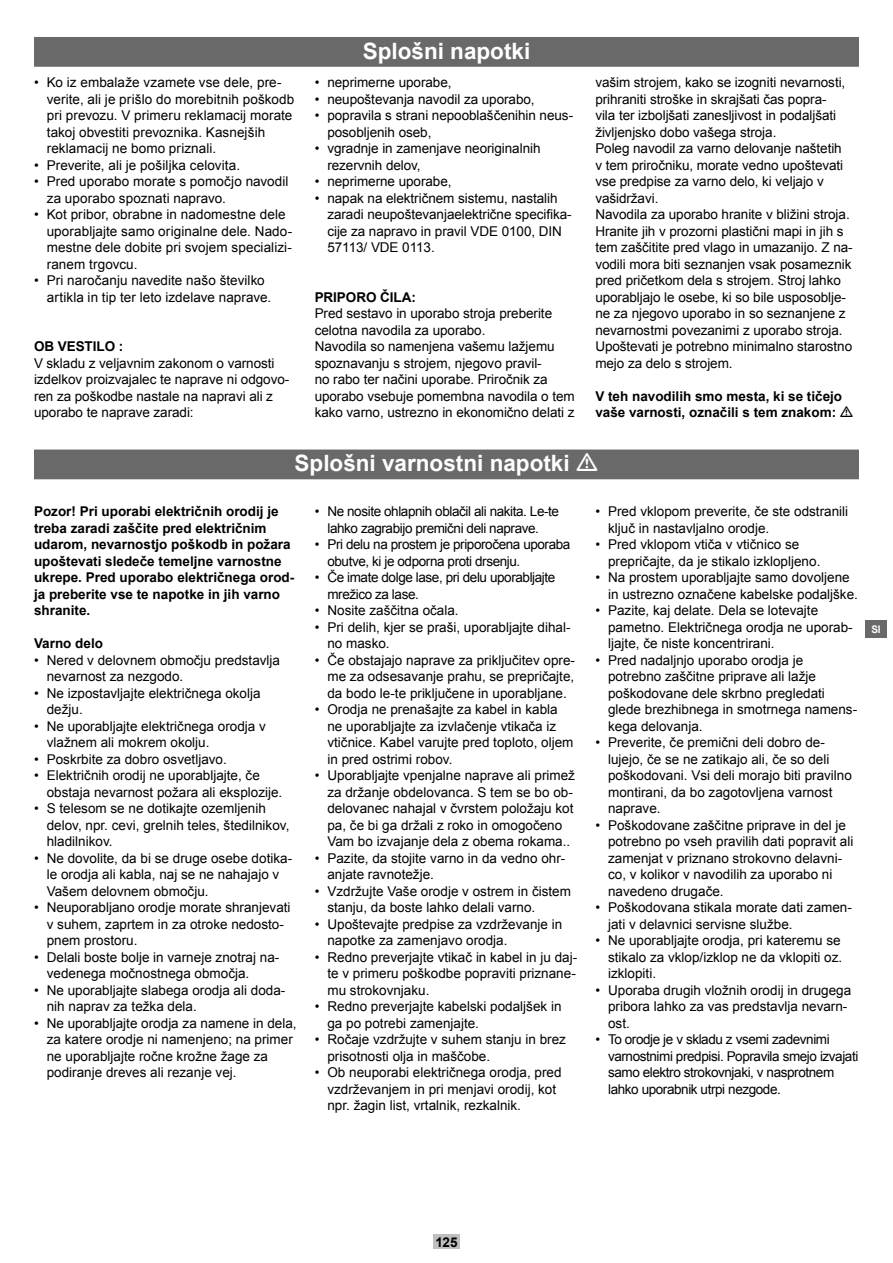
<style>
.page{position:relative;width:893px;height:1263px;background:#fff}
.page>*{position:absolute;margin:0;border:0;box-sizing:border-box;transform-origin:0 0}
.t1{font:700 22.5px "Arial";color:#fff}
.t2{font:13.5px/16.5px "Arial";color:#000}
.t3{font:13.5px/16.5px "Arial";letter-spacing:-.03em;color:#000}
.t4{font:700 13.5px/16.5px "Arial";color:#000}
.t5{font:700 10.5px "Arial";color:#fff;scale:.95 1}
</style>
<div class="page">
<div style="left:34px;top:37px;width:825px;height:30px;background:#696969"></div>
<div style="left:34px;top:449px;width:825px;height:30px;background:#696969"></div>
<div style="left:865px;top:621px;width:22px;height:17px;background:#696969"></div>
<div style="left:433px;top:1234px;width:27px;height:15px;background:#bfbfbf"></div>
<p class="t2" style="left:47px;top:75px;width:249px;text-indent:-13px">• Ko iz embalaže vzamete vse dele, pre&shy;verite, ali je prišlo do morebitnih poškodb pri prevozu. V primeru reklamacij morate takoj obvestiti prevoznika. Kasnejših reklamacij ne bomo priznali.</p>
<p class="t2" style="left:34px;top:158px;width:208px">• Preverite, ali je pošiljka celovita.</p>
<p class="t2" style="left:47px;top:174px;width:243px;text-indent:-13px">• Pred uporabo morate s pomočjo navodil za uporabo spoznati napravo.</p>
<p class="t2" style="left:47px;top:207px;width:247px;text-indent:-13px">• Kot pribor, obrabne in nadomestne dele uporabljajte samo originalne dele. Nado&shy;mestne dele dobite pri svojem specializi&shy;ranem trgovcu.</p>
<p class="t2" style="left:47px;top:273px;width:226px;text-indent:-13px">• Pri naročanju navedite našo številko artikla in tip ter leto izdelave naprave.</p>
<p class="t4" style="left:34px;top:339px;width:91px">OB VESTILO :</p>
<p class="t2" style="left:34px;top:355px;width:257px">V skladu z veljavnim zakonom o varnosti izdelkov proizvajalec te naprave ni odgovo&shy;ren za poškodbe nastale na napravi ali z uporabo te naprave zaradi:</p>
<h1 class="t1" style="left:363px;top:36px;width:169px">Splošni napotki</h1>
<p class="t2" style="left:315px;top:75px;width:138px">• neprimerne uporabe,</p>
<p class="t2" style="left:315px;top:92px;width:222px">• neupoštevanja navodil za uporabo,</p>
<p class="t2" style="left:327px;top:108px;width:247px;text-indent:-13px">• popravila s strani nepooblaščenihin neus&shy;posobljenih oseb,</p>
<p class="t2" style="left:327px;top:141px;width:215px;text-indent:-13px">• vgradnje in zamenjave neoriginalnih rezervnih delov,</p>
<p class="t2" style="left:315px;top:174px;width:138px">• neprimerne uporabe,</p>
<p class="t2" style="left:327px;top:191px;width:246px;text-indent:-13px">• napak na električnem sistemu, nastalih zaradi neupoštevanjaelektrične specifika&shy;cije za napravo in pravil VDE 0100, DIN 57113/ VDE 0113.</p>
<p class="t4" style="left:315px;top:289px;width:103px">PRIPORO ČILA:</p>
<p class="t2" style="left:315px;top:306px;width:262px">Pred sestavo in uporabo stroja preberite celotna navodila za uporabo.<br>Navodila so namenjena vašemu lažjemu spoznavanju s strojem, njegovo pravil-<br>no rabo ter načini uporabe. Priročnik za uporabo vsebuje pomembna navodila o tem kako varno, ustrezno in ekonomično delati z</p>
<h1 class="t1" style="left:295px;top:448px;width:277px">Splošni varnostni napotki</h1>
<p class="t4" style="left:34px;top:503px;width:262px">Pozor! Pri uporabi električnih orodij je treba zaradi zaščite pred električnim udarom, nevarnostjo poškodb in požara upoštevati sledeče temeljne varnostne ukrepe. Pred uporabo električnega orod&shy;ja preberite vse te napotke in jih varno shranite.</p>
<p class="t4" style="left:34px;top:636px;width:71px">Varno delo</p>
<p class="t2" style="left:47px;top:653px;width:235px;text-indent:-13px">• Nered v delovnem območju predstavlja nevarnost za nezgodo.</p>
<p class="t2" style="left:47px;top:686px;width:215px;text-indent:-13px">• Ne izpostavljajte električnega okolja dežju.</p>
<p class="t2" style="left:47px;top:719px;width:221px;text-indent:-13px">• Ne uporabljajte električnega orodja v vlažnem ali mokrem okolju.</p>
<p class="t2" style="left:34px;top:752px;width:194px">• Poskrbite za dobro osvetljavo.</p>
<p class="t2" style="left:47px;top:768px;width:237px;text-indent:-13px">• Električnih orodij ne uporabljajte, če obstaja nevarnost požara ali eksplozije.</p>
<p class="t2" style="left:47px;top:801px;width:244px;text-indent:-13px">• S telesom se ne dotikajte ozemljenih delov, npr. cevi, grelnih teles, štedilnikov, hladilnikov.</p>
<p class="t2" style="left:47px;top:851px;width:247px;text-indent:-13px">• Ne dovolite, da bi se druge osebe dotika&shy;le orodja ali kabla, naj se ne nahajajo v<br>Vašem delovnem območju.</p>
<p class="t2" style="left:47px;top:900px;width:245px;text-indent:-13px">• Neuporabljano orodje morate shranjevati v suhem, zaprtem in za otroke nedosto&shy;pnem prostoru.</p>
<p class="t2" style="left:47px;top:950px;width:234px;text-indent:-13px">• Delali boste bolje in varneje znotraj na&shy;vedenega močnostnega območja.</p>
<p class="t2" style="left:47px;top:983px;width:240px;text-indent:-13px">• Ne uporabljajte slabega orodja ali doda&shy;nih naprav za težka dela.</p>
<p class="t2" style="left:47px;top:1016px;width:251px;text-indent:-13px">• Ne uporabljajte orodja za namene in dela, za katere orodje ni namenjeno; na primer ne uporabljajte ročne krožne žage za podiranje dreves ali rezanje vej.</p>
<p class="t3" style="left:315px;top:504px;width:246px;text-align:center">• Ne nosite ohlapnih oblačil ali nakita. Le-te lahko zagrabijo premični deli naprave.</p>
<p class="t3" style="left:327px;top:537px;width:244px;text-indent:-13px">• Pri delu na prostem je priporočena uporaba obutve, ki je odporna proti drsenju.</p>
<p class="t3" style="left:327px;top:570px;width:229px;text-indent:-13px">• Če imate dolge lase, pri delu uporabljajte mrežico za lase.</p>
<p class="t2" style="left:315px;top:603px;width:146px">• Nosite zaščitna očala.</p>
<p class="t2" style="left:327px;top:620px;width:245px;text-indent:-13px">• Pri delih, kjer se praši, uporabljajte dihal&shy;no masko.</p>
<p class="t2" style="left:327px;top:653px;width:249px;text-align:justify;text-indent:-13px">• Če obstajajo naprave za priključitev opre&shy;me za odsesavanje prahu, se prepričajte, da bodo le-te priključene in uporabljane.</p>
<p class="t2" style="left:327px;top:702px;width:248px;text-indent:-13px">• Orodja ne prenašajte za kabel in kabla ne uporabljajte za izvlačenje vtikača iz vtičnice. Kabel varujte pred toploto, oljem in pred ostrimi robov.</p>
<p class="t2" style="left:327px;top:768px;width:249px;text-indent:-13px">• Uporabljajte vpenjalne naprave ali primež za držanje obdelovanca. S tem se bo ob&shy;delovanec nahajal v čvrstem položaju kot pa, če bi ga držali z roko in omogočeno Vam bo izvajanje dela z obema rokama..</p>
<p class="t2" style="left:327px;top:851px;width:239px;text-indent:-13px">• Pazite, da stojite varno in da vedno ohr&shy;anjate ravnotežje.</p>
<p class="t2" style="left:327px;top:884px;width:245px;text-indent:-13px">• Vzdržujte Vaše orodje v ostrem in čistem stanju, da boste lahko delali varno.</p>
<p class="t2" style="left:327px;top:917px;width:236px;text-indent:-13px">• Upoštevajte predpise za vzdrževanje in napotke za zamenjavo orodja.</p>
<p class="t2" style="left:327px;top:950px;width:251px;text-align:justify;text-indent:-13px">• Redno preverjajte vtikač in kabel in ju daj&shy;te v primeru poškodbe popraviti priznane&shy;mu strokovnjaku.</p>
<p class="t2" style="left:327px;top:999px;width:236px;text-indent:-13px">• Redno preverjajte kabelski podaljšek in ga po potrebi zamenjajte.</p>
<p class="t2" style="left:327px;top:1032px;width:240px;text-indent:-13px">• Ročaje vzdržujte v suhem stanju in brez prisotnosti olja in maščobe.</p>
<p class="t2" style="left:327px;top:1065px;width:236px;text-indent:-13px">• Ob neuporabi električnega orodja, pred vzdrževanjem in pri menjavi orodij, kot npr. žagin list, vrtalnik, rezkalnik.</p>
<p class="t2" style="left:595px;top:74px;width:259px">vašim strojem, kako se izogniti nevarnosti, prihraniti stroške in skrajšati čas popra-<br>vila ter izboljšati zanesljivost in podaljšati življenjsko dobo vašega stroja.<br>Poleg navodil za varno delovanje naštetih<br>v tem priročniku, morate vedno upoštevati vse predpise za varno delo, ki veljajo v vašidržavi.<br>Navodila za uporabo hranite v bližini stroja.<br>Hranite jih v prozorni plastični mapi in jih s tem zaščitite pred vlago in umazanijo. Z na&shy;vodili mora biti seznanjen vsak posameznik pred pričetkom dela s strojem. Stroj lahko uporabljajo le osebe, ki so bile usposoblje&shy;ne za njegovo uporabo in so seznanjene z nevarnostmi povezanimi z uporabo stroja.<br>Upoštevati je potrebno minimalno starostno mejo za delo s strojem.</p>
<p class="t4" style="left:595px;top:388px;width:248px">V teh navodilih smo mesta, ki se tičejo vaše varnosti, označili s tem znakom:</p>
<p class="t2" style="left:608px;top:504px;width:242px;text-indent:-13px">• Pred vklopom preverite, če ste odstranili ključ in nastavljalno orodje.</p>
<p class="t2" style="left:608px;top:537px;width:214px;text-indent:-13px">• Pred vklopom vtiča v vtičnico se prepričajte, da je stikalo izklopljeno.</p>
<p class="t2" style="left:608px;top:570px;width:251px;text-indent:-13px">• Na prostem uporabljajte samo dovoljene in ustrezno označene kabelske podaljške.</p>
<p class="t2" style="left:608px;top:603px;width:246px;text-indent:-13px">• Pazite, kaj delate. Dela se lotevajte pametno. Električnega orodja ne uporab&shy;ljajte, če niste koncentrirani.</p>
<p class="t2" style="left:608px;top:653px;width:251px;text-indent:-13px">• Pred nadaljnjo uporabo orodja je potrebno zaščitne priprave ali lažje poškodovane dele skrbno pregledati glede brezhibnega in smotrnega namens&shy;kega delovanja.</p>
<p class="t2" style="left:608px;top:735px;width:245px;text-indent:-13px">• Preverite, če premični deli dobro de&shy;lujejo, če se ne zatikajo ali, če so deli poškodovani. Vsi deli morajo biti pravilno montirani, da bo zagotovljena varnost naprave.</p>
<p class="t2" style="left:608px;top:818px;width:247px;text-indent:-13px">• Poškodovane zaščitne priprave in del je potrebno po vseh pravilih dati popravit ali zamenjat v priznano strokovno delavni&shy;co, v kolikor v navodilih za uporabo ni navedeno drugače.</p>
<p class="t2" style="left:608px;top:900px;width:245px;text-indent:-13px">• Poškodovana stikala morate dati zamen&shy;jati v delavnici servisne službe.</p>
<p class="t2" style="left:608px;top:933px;width:236px;text-align:justify;text-indent:-13px">• Ne uporabljajte orodja, pri kateremu se stikalo za vklop/izklop ne da vklopiti oz. izklopiti.</p>
<p class="t2" style="left:608px;top:983px;width:245px;text-indent:-13px">• Uporaba drugih vložnih orodij in drugega pribora lahko za vas predstavlja nevarn&shy;ost.</p>
<p class="t3" style="left:608px;top:1032px;width:252px;text-indent:-13px">• To orodje je v skladu z vsemi zadevnimi varnostnimi predpisi. Popravila smejo izvajati samo elektro strokovnjaki, v nasprotnem lahko uporabnik utrpi nezgode.</p>
<p class="t5" style="left:871px;top:625px;width:11px">SI</p>
<p class="t4" style="left:435px;top:1235px;width:24px">125</p>
</div>
